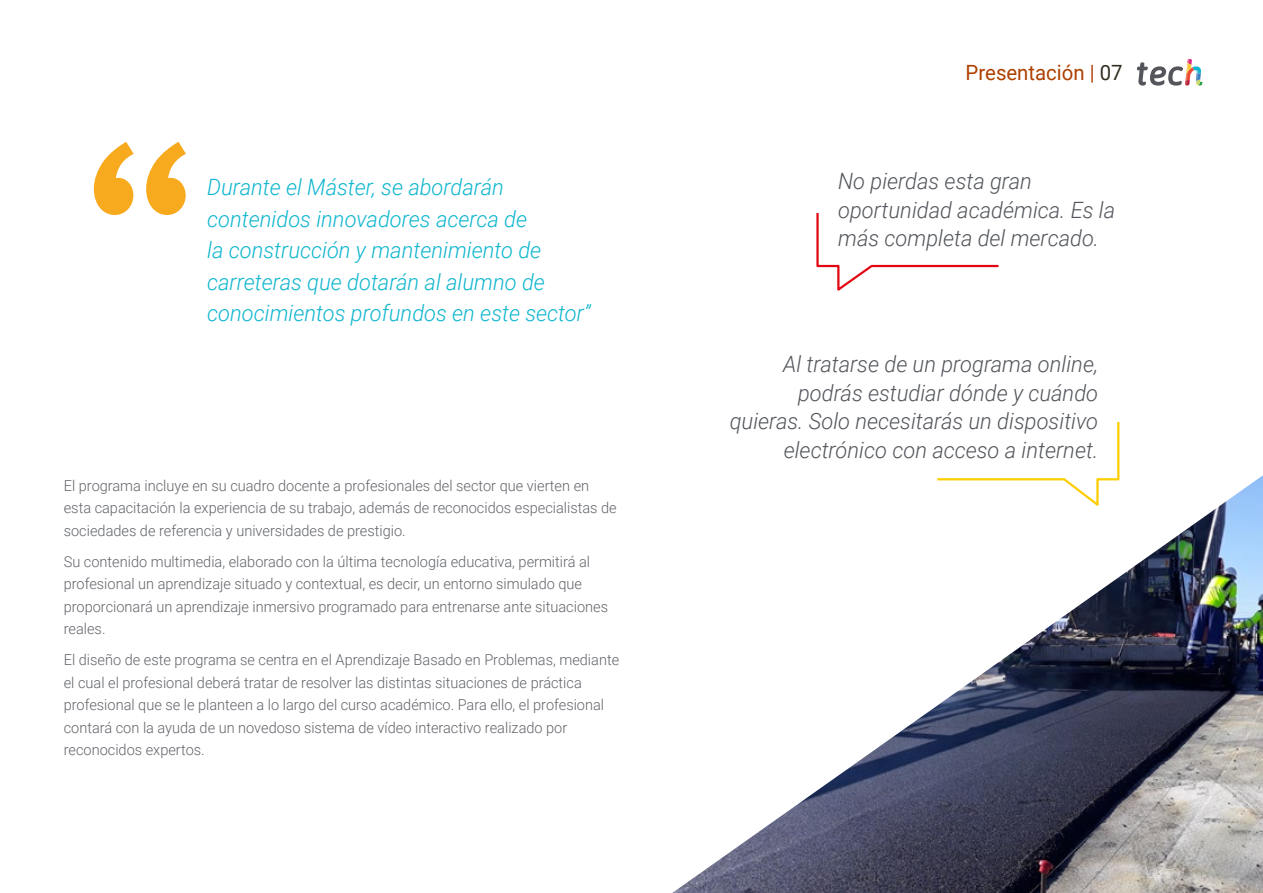
<style>
.page{position:relative;width:1263px;height:893px;background:#fff}
.page>*{position:absolute;margin:0;border:0;box-sizing:border-box;transform-origin:0 0}
.t1{font:italic 300 22.5px/28.5px "Roboto";color:#52555b;text-align:right}
.t2{font:italic 300 22.5px/31.5px "Roboto";color:#0fb6cf}
.t3{font:21px "Roboto";color:#ae4000}
.t4{font:300 15px/22.5px "Roboto";color:#61646a}
.s1{color:#312e20}
</style>
<div class="page">
<svg style="left:94px;top:142px;width:92px;height:73px"></svg>
<svg style="left:1117px;top:422px;width:3px;height:53px"></svg>
<svg style="left:816px;top:213px;width:183px;height:78px"></svg>
<img style="left:672px;top:475px;width:591px;height:418px">
<svg style="left:1137px;top:59px;width:65px;height:27px"></svg>
<h1 class="t2" style="left:207px;top:170px;width:385px">Durante el Máster, se abordarán contenidos innovadores acerca de<br>la construcción y mantenimiento de carreteras que dotarán al alumno de conocimientos profundos en este sector”</h1>
<p class="t4" style="left:64px;top:473px;width:554px">El programa incluye en su cuadro docente a profesionales del sector que vierten en esta capacitación la experiencia de su trabajo, además de reconocidos especialistas de sociedades de referencia y universidades de prestigio.</p>
<p class="t4" style="left:64px;top:549px;width:546px">Su contenido multimedia, elaborado con la última tecnología educativa, permitirá al profesional un aprendizaje situado y contextual, es decir, un entorno simulado que proporcionará un aprendizaje inmersivo programado para entrenarse ante situaciones reales.</p>
<p class="t4" style="left:64px;top:648px;width:557px">El diseño de este programa se centra en el Aprendizaje Basado en Problemas, mediante el cual el profesional deberá tratar de resolver las distintas situaciones de práctica profesional que se le planteen a lo largo del curso académico. Para ello, el profesional contará con la ayuda de un novedoso sistema de vídeo interactivo realizado por reconocidos expertos.</p>
<h2 class="t3" style="left:966px;top:57px;width:159px">Presentación | <span class="s1">07</span></h2>
<h1 class="t1" style="left:838px;top:166px;width:279px;text-align:left">No pierdas esta gran oportunidad académica. Es la más completa del mercado.</h1>
<h1 class="t1" style="left:730px;top:349px;width:370px">Al tratarse de un programa online, podrás estudiar dónde y cuándo quieras. Solo necesitarás un dispositivo electrónico con acceso a internet.</h1>
</div>
